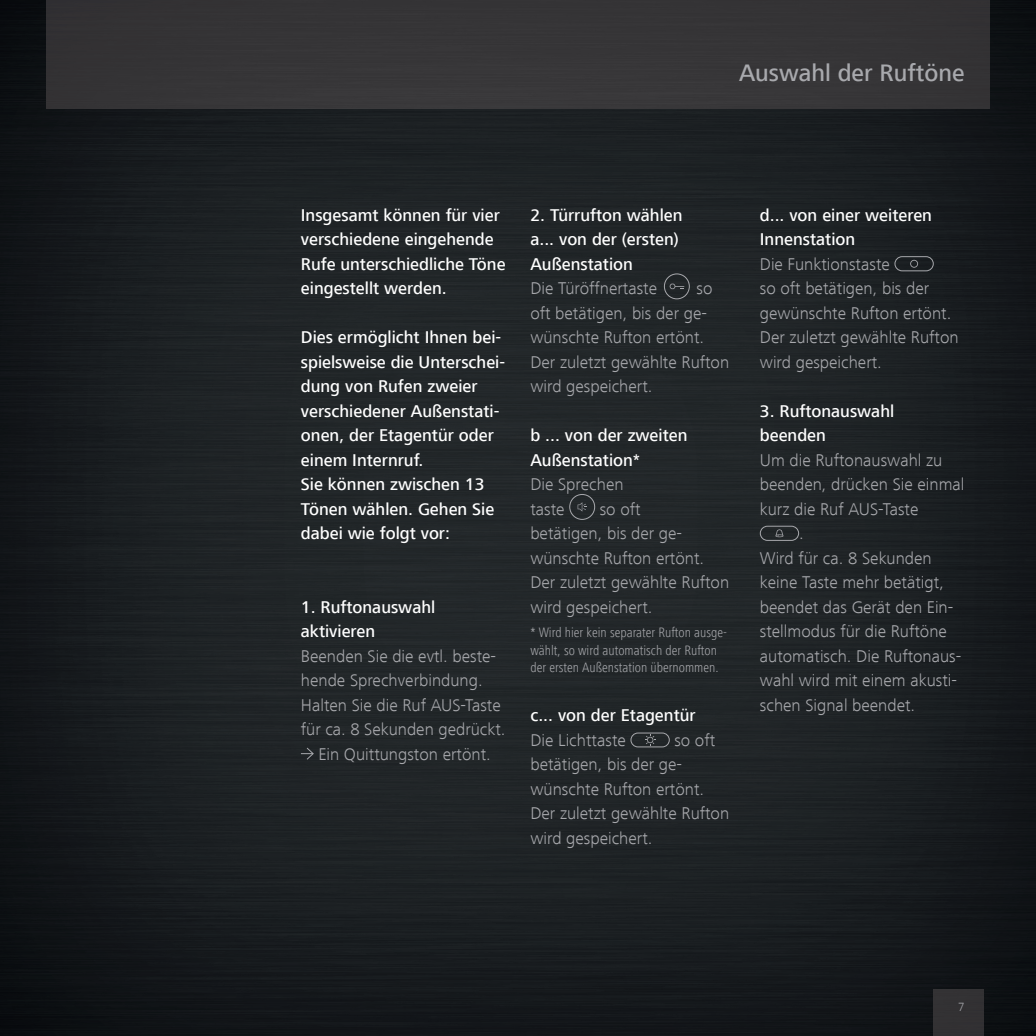
<style>
.page{position:relative;width:1036px;height:1036px;background:#fff}
.page>*{position:absolute;margin:0;border:0;box-sizing:border-box;transform-origin:0 0}
.t1{font:500 24.5px "Frutiger Next LT";color:#a8a9ad}
.t2{font:300 17.5px/24.5px "Frutiger Next LT";color:#a8a9ad}
.t3{font:500 17.5px/24.5px "Frutiger Next LT";color:#fff}
.t4{font:300 condensed 14px/17.5px "Frutiger Next LT";color:#a8a9ad}
.t5{font:300 12.25px "Frutiger Next LT";color:#a8a9ad}
</style>
<div class="page">
<img style="left:0;top:0;width:1036px;height:1036px">
<div style="left:933px;top:989px;width:50px;height:47px;background:#323133"></div>
<div style="left:47px;top:0;width:942px;height:109px;background:#353436"></div>
<svg style="left:301px;top:747px;width:13px;height:13px"></svg>
<div style="left:664px;top:273px;width:26px;height:26px;border:1px solid #a8a9ad;border-radius:50%"></div>
<svg style="left:670px;top:282px;width:14px;height:8px"></svg>
<div style="left:569px;top:494px;width:26px;height:26px;border:1px solid #a8a9ad;border-radius:50%"></div>
<svg style="left:578px;top:502px;width:9px;height:10px"></svg>
<div style="left:630px;top:732px;width:40px;height:15px;border:1px solid #a8a9ad;border-radius:7px"></div>
<svg style="left:644px;top:734px;width:12px;height:11px"></svg>
<svg style="left:894px;top:256px;width:40px;height:16px"></svg>
<svg style="left:759px;top:525px;width:40px;height:16px"></svg>
<h1 class="t1" style="left:739px;top:60px;width:227px">Auswahl der Ruftöne</h1>
<p class="t3" style="left:301px;top:202px;width:206px">Insgesamt können für vier verschiedene eingehende<br>Rufe unterschiedliche Töne eingestellt werden.</p>
<p class="t3" style="left:301px;top:325px;width:206px">Dies ermöglicht Ihnen bei&shy;spielsweise die Unterschei&shy;dung von Rufen zweier verschiedener Außenstati&shy;onen, der Etagentür oder einem Internruf.<br>Sie können zwischen 13<br>Tönen wählen. Gehen Sie dabei wie folgt vor:</p>
<p class="t3" style="left:301px;top:594px;width:136px">1. Ruftonauswahl aktivieren</p>
<p class="t2" style="left:301px;top:643px;width:197px">Beenden Sie die evtl. beste-</p>
<p class="t2" style="left:301px;top:668px;width:183px">hende Sprechverbindung.</p>
<p class="t2" style="left:301px;top:692px;width:201px">Halten Sie die Ruf AUS-Taste</p>
<p class="t2" style="left:301px;top:717px;width:206px">für ca. 8 Sekunden gedrückt.</p>
<p class="t2" style="left:318px;top:741px;width:174px">Ein Quittungston ertönt.</p>
<p class="t3" style="left:530px;top:202px;width:154px">2. Türrufton wählen a... von der (ersten)<br>Außenstation</p>
<p class="t2" style="left:530px;top:276px;width:128px">Die Türöffnertaste</p>
<p class="t2" style="left:530px;top:276px;width:200px;text-indent:166px">so oft betätigen, bis der ge&shy;wünschte Rufton ertönt.<br>Der zuletzt gewählte Rufton wird gespeichert.</p>
<p class="t3" style="left:530px;top:423px;width:159px">b ... von der zweiten<br>Außenstation*</p>
<p class="t2" style="left:530px;top:472px;width:95px">Die Sprechen taste</p>
<p class="t2" style="left:530px;top:496px;width:200px;text-indent:69px">so oft<br>betätigen, bis der ge&shy;wünschte Rufton ertönt.<br>Der zuletzt gewählte Rufton wird gespeichert.</p>
<p class="t4" style="left:530px;top:624px;width:198px">* Wird hier kein separater Rufton ausge&shy;wählt, so wird automatisch der Rufton der ersten Außenstation übernommen.</p>
<p class="t3" style="left:530px;top:703px;width:167px">c... von der Etagentür</p>
<p class="t2" style="left:530px;top:727px;width:97px">Die Lichttaste</p>
<p class="t2" style="left:530px;top:727px;width:200px;text-indent:144px">so oft betätigen, bis der ge&shy;wünschte Rufton ertönt.<br>Der zuletzt gewählte Rufton wird gespeichert.</p>
<p class="t3" style="left:760px;top:202px;width:174px">d... von einer weiteren<br>Innenstation</p>
<p class="t2" style="left:760px;top:251px;width:200px">Die Funktionstaste<br>so oft betätigen, bis der gewünschte Rufton ertönt.<br>Der zuletzt gewählte Rufton wird gespeichert.</p>
<p class="t3" style="left:760px;top:398px;width:136px">3. Ruftonauswahl beenden</p>
<p class="t2" style="left:760px;top:447px;width:184px">Um die Ruftonauswahl zu</p>
<p class="t2" style="left:760px;top:472px;width:206px">beenden, drücken Sie einmal</p>
<p class="t2" style="left:760px;top:496px;width:160px">kurz die Ruf AUS-Taste</p>
<p class="t2" style="left:799px;top:521px;width:6px">.</p>
<p class="t2" style="left:760px;top:545px;width:173px">Wird für ca. 8 Sekunden</p>
<p class="t2" style="left:760px;top:570px;width:186px">keine Taste mehr betätigt,</p>
<p class="t2" style="left:760px;top:594px;width:195px">beendet das Gerät den Ein-</p>
<p class="t2" style="left:760px;top:619px;width:189px">stellmodus für die Ruftöne</p>
<p class="t2" style="left:760px;top:643px;width:203px">automatisch. Die Ruftonaus-</p>
<p class="t2" style="left:760px;top:668px;width:199px">wahl wird mit einem akusti-</p>
<p class="t2" style="left:760px;top:692px;width:157px">schen Signal beendet.</p>
<p class="t5" style="left:958px;top:1000px;width:8px">7</p>
</div>
